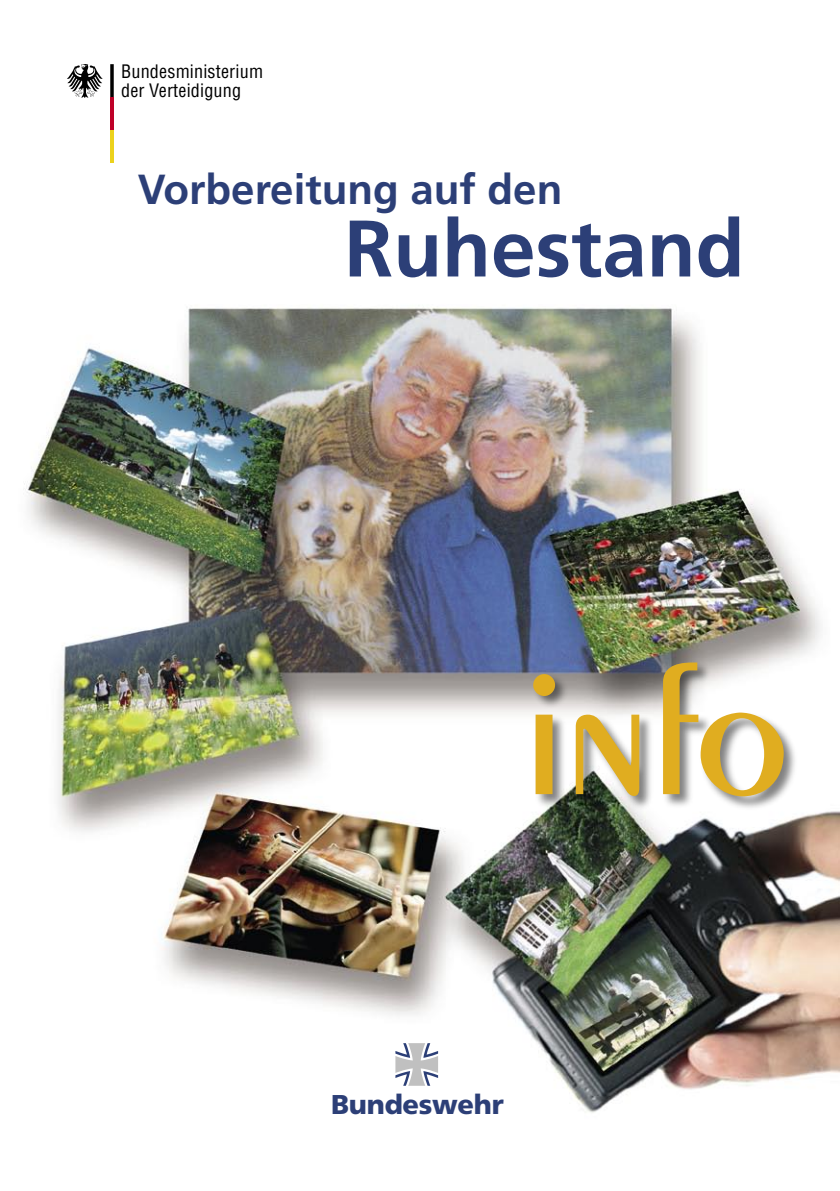
<style>
.page{position:relative;width:840px;height:1191px;background:#fff}
.page>*{position:absolute;margin:0;border:0;box-sizing:border-box;transform-origin:0 0}
.t1{font:184px "Penguin Plain";color:#e0ad20}
.t2{font:700 80px "Frutiger LT";color:#2c3f77}
.t3{font:700 42px "Frutiger LT";color:#2c3f77}
.t4{font:900 27.2px "Frutiger";letter-spacing:-.01em;color:#2c3f77}
.t5{font:condensed 18.2px/19.2px "Helvetica";letter-spacing:.01em;color:#000}
</style>
<div class="page">
<img style="left:25px;top:308px;width:814px;height:805px">
<svg style="left:110px;top:64px;width:4px;height:33px"></svg>
<hr style="left:110px;top:97px;width:4px;height:33px;background:#be0027">
<hr style="left:110px;top:130px;width:4px;height:33px;background:#ecd21c">
<svg style="left:67px;top:64px;width:36px;height:34px"></svg>
<svg style="left:395px;top:1043px;width:43px;height:42px"></svg>
<div style="left:531px;top:659px;width:268px;height:153px;background:#000;opacity:.5"></div>
<p class="t5" style="left:121px;top:61px;width:143px">Bundesministerium der Verteidigung</p>
<p class="t3" style="left:138px;top:165px;width:426px">Vorbereitung auf den</p>
<p class="t2" style="left:344px;top:202px;width:401px">Ruhestand</p>
<p class="t1" style="left:523px;top:625px;width:264px">info</p>
<p class="t4" style="left:331px;top:1088px;width:174px">Bundeswehr</p>
</div>
